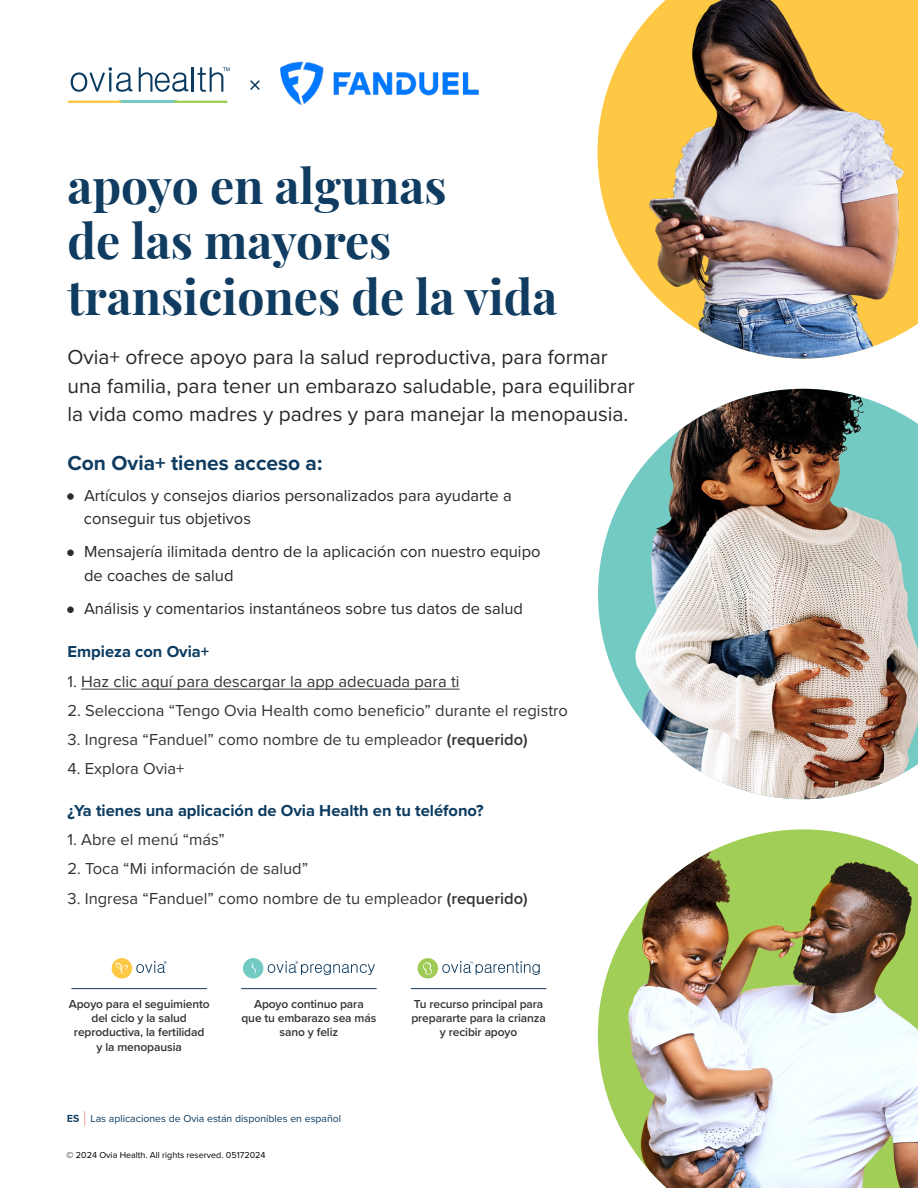
<style>
.page{position:relative;width:918px;height:1188px;background:#fff}
.page>*{position:absolute;margin:0;border:0;box-sizing:border-box;transform-origin:0 0}
.t1{font:700 48px/55.5px "Playfair Display";color:#0f3c60}
.t2{font:21px/28.5px "Proxima Nova";color:#292829}
.t3{font:700 21px "Proxima Nova";color:#0f3c60}
.t4{font:16.5px "Proxima Nova";color:#343433}
.t5{font:16.5px/23.2px "Proxima Nova";color:#292829}
.t6{font:700 16.5px "Proxima Nova";color:#0b3b60}
.t7{font:600 12px/14.4px "Proxima Nova";letter-spacing:-.01em;color:#343433;text-align:center}
.t8{font:10.5px "Proxima Nova";color:#0f3c60}
.t9{font:9px "Proxima Nova";color:#000}
.s1{color:#333}
.s2{font-weight:600}
</style>
<div class="page">
<hr style="left:81px;top:689px;width:379px;height:1px;background:#343433">
<hr style="left:71px;top:988px;width:136px;height:1px;background:#0f3c60">
<hr style="left:241px;top:988px;width:136px;height:1px;background:#0f3c60">
<hr style="left:411px;top:988px;width:135px;height:1px;background:#0f3c60">
<svg style="left:112px;top:958px;width:20px;height:21px"></svg>
<svg style="left:116px;top:963px;width:8px;height:11px"></svg>
<svg style="left:136px;top:961px;width:31px;height:12px"></svg>
<div style="left:243px;top:958px;width:20px;height:21px;background:#73cac3;border-radius:10px"></div>
<svg style="left:251px;top:962px;width:5px;height:12px"></svg>
<svg style="left:268px;top:961px;width:107px;height:14px"></svg>
<div style="left:418px;top:958px;width:20px;height:21px;background:#a0cc56;border-radius:10px"></div>
<svg style="left:423px;top:962px;width:9px;height:13px"></svg>
<svg style="left:442px;top:961px;width:98px;height:14px"></svg>
<svg style="left:68px;top:1111px;width:17px;height:15px"></svg>
<svg style="left:598px;top:946px;width:20px;height:177px;fill:#a1ce57"></svg>
<img style="left:618px;top:829px;width:300px;height:359px">
<svg style="left:598px;top:508px;width:19px;height:172px;fill:#72cac3"></svg>
<img style="left:617px;top:389px;width:301px;height:410px">
<svg style="left:597px;top:0;width:321px;height:325px"></svg>
<img style="left:637px;top:0;width:279px;height:359px">
<hr style="left:119px;top:101px;width:57px;height:2px;background:#72cac3">
<svg style="left:174px;top:101px;width:54px;height:2px"></svg>
<svg style="left:68px;top:101px;width:53px;height:2px"></svg>
<svg style="left:71px;top:67px;width:62px;height:25px"></svg>
<svg style="left:139px;top:67px;width:49px;height:25px"></svg>
<hr style="left:192px;top:67px;width:2px;height:25px;background:#0b3b60">
<svg style="left:198px;top:67px;width:32px;height:25px"></svg>
<svg style="left:250px;top:80px;width:10px;height:10px"></svg>
<img style="left:280px;top:61px;width:199px;height:45px">
<h1 class="t1" style="left:68px;top:154px;width:491px">apoyo en algunas<br>de las mayores transiciones de la vida</h1>
<p class="t2" style="left:68px;top:342px;width:569px">Ovia+ ofrece apoyo para la salud reproductiva, para formar una familia, para tener un embarazo saludable, para equilibrar la vida como madres y padres y para manejar la menopausia.</p>
<p class="t3" style="left:68px;top:447px;width:256px">Con Ovia+ tienes acceso a:</p>
<p class="t5" style="left:84px;top:483px;width:429px;text-indent:-16px"><span class="s1">•</span> Artículos y consejos diarios personalizados para ayudarte a conseguir tus objetivos</p>
<p class="t5" style="left:84px;top:539px;width:458px;line-height:24px;text-indent:-16px"><span class="s1">•</span> Mensajería ilimitada dentro de la aplicación con nuestro equipo de coaches de salud</p>
<p class="t5" style="left:68px;top:596px;width:457px"><span class="s1">•</span> Análisis y comentarios instantáneos sobre tus datos de salud</p>
<p class="t6" style="left:68px;top:639px;width:143px">Empieza con Ovia+</p>
<p class="t4" style="left:68px;top:669px;width:394px">1. Haz clic aquí para descargar la app adecuada para ti</p>
<p class="t4" style="left:68px;top:698px;width:502px">2. Selecciona “Tengo Ovia Health como beneficio” durante el registro</p>
<p class="t4" style="left:68px;top:727px;width:462px">3. Ingresa “Fanduel” como nombre de tu empleador <span class="s2">(requerido)</span></p>
<p class="t4" style="left:68px;top:756px;width:119px">4. Explora Ovia+</p>
<p class="t6" style="left:68px;top:798px;width:418px">¿Ya tienes una aplicación de Ovia Health en tu teléfono?</p>
<p class="t4" style="left:68px;top:827px;width:159px">1. Abre el menú “más”</p>
<p class="t4" style="left:68px;top:857px;width:242px">2. Toca “Mi información de salud”</p>
<p class="t4" style="left:68px;top:886px;width:462px">3. Ingresa “Fanduel” como nombre de tu empleador <span class="s2">(requerido)</span></p>
<p class="t7" style="left:69px;top:996px;width:142px">Apoyo para el seguimiento del ciclo y la salud reproductiva, la fertilidad<br>y la menopausia</p>
<p class="t7" style="left:241px;top:996px;width:136px">Apoyo continuo para<br>que tu embarazo sea más sano y feliz</p>
<p class="t7" style="left:411px;top:996px;width:136px">Tu recurso principal para prepararte para la crianza y recibir apoyo</p>
<p class="t8" style="left:90px;top:1111px;width:252px">Las aplicaciones de Ovia están disponibles en español</p>
<p class="t9" style="left:67px;top:1148px;width:200px">© 2024 Ovia Health. All rights reserved. 05172024</p>
</div>
